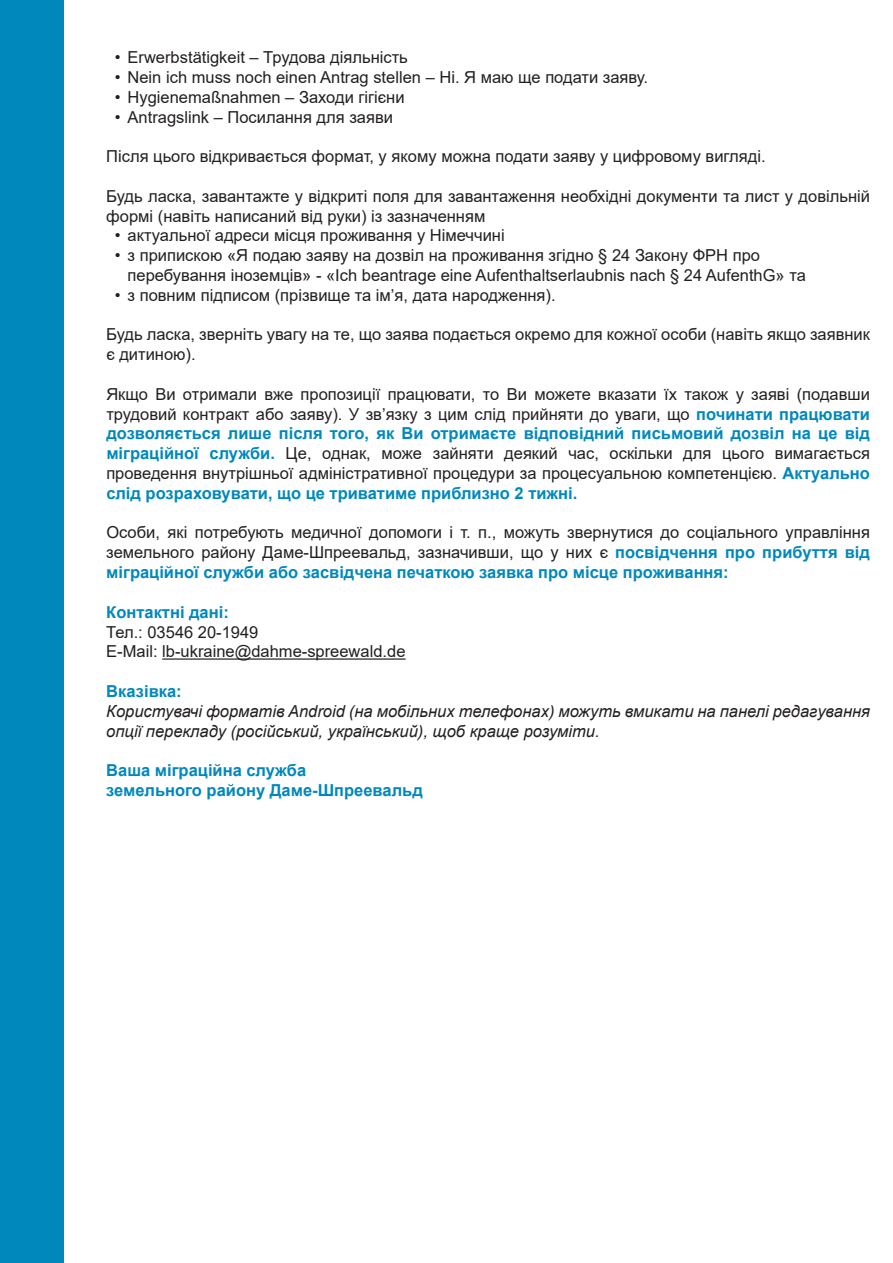
<style>
.page{position:relative;width:893px;height:1263px;background:#fff}
.page>*{position:absolute;margin:0;border:0;box-sizing:border-box;transform-origin:0 0}
.t1{font:16.5px/19.8px "Arial";color:#231f20}
.t2{font:italic 16.5px/19.8px "Arial";color:#231f20}
.t3{font:700 16.5px/19.8px "Arial";color:#0088bc}
.s1{font-weight:700;color:#0088bc}
</style>
<div class="page">
<hr style="left:162px;top:658px;width:244px;height:2px;background:#231f20">
<div style="left:0;top:0;width:64px;height:1263px;background:#0088bc"></div>
<p class="t1" style="left:115px;top:47px;width:295px">• Erwerbstätigkeit – Трудова діяльність</p>
<p class="t1" style="left:115px;top:67px;width:535px">• Nein ich muss noch einen Antrag stellen – Ні. Я маю ще подати заяву.</p>
<p class="t1" style="left:115px;top:87px;width:291px">• Hygienemaßnahmen – Заходи гігієни</p>
<p class="t1" style="left:115px;top:107px;width:280px">• Antragslink – Посилання для заяви</p>
<p class="t1" style="left:106px;top:146px;width:661px">Після цього відкривається формат, у якому можна подати заяву у цифровому вигляді.</p>
<p class="t1" style="left:106px;top:186px;width:765px">Будь ласка, завантажте у відкриті поля для завантаження необхідні документи та лист у довільній формі (навіть написаний від руки) із зазначенням</p>
<p class="t1" style="left:115px;top:226px;width:391px">• актуальної адреси місця проживання у Німеччині</p>
<p class="t1" style="left:128px;top:245px;width:680px;text-indent:-13px">• з припискою «Я подаю заяву на дозвіл на проживання згідно § 24 Закону ФРН про перебування іноземців» - «Ich beantrage eine Aufenthaltserlaubnis nach § 24 AufenthG» та</p>
<p class="t1" style="left:115px;top:285px;width:442px">• з повним підписом (прізвище та ім’я, дата народження).</p>
<p class="t1" style="left:106px;top:325px;width:765px">Будь ласка, зверніть увагу на те, що заява подається окремо для кожної особи (навіть якщо заявник є дитиною).</p>
<p class="t1" style="left:106px;top:384px;width:765px;text-align:justify">Якщо Ви отримали вже пропозиції працювати, то Ви можете вказати їх також у заяві (подавши трудовий контракт або заяву). У зв’язку з цим слід прийняти до уваги, що <span class="s1">починати працювати дозволяється лише після того, як Ви отримаєте відповідний письмовий дозвіл на це від міграційної служби.</span> Це, однак, може зайняти деякий час, оскільки для цього вимагається проведення внутрішньої адміністративної процедури за процесуальною компетенцією. <span class="s1">Актуально слід розраховувати, що це триватиме приблизно 2 тижні.</span></p>
<p class="t1" style="left:106px;top:523px;width:765px;text-align:justify">Особи, які потребують медичної допомоги і т. п., можуть звернутися до соціального управління земельного району Даме-Шпреевальд, зазначивши, що у них є <span class="s1">посвідчення про прибуття від міграційної служби або засвідчена печаткою заявка про місце проживання:</span></p>
<p class="t3" style="left:106px;top:602px;width:124px">Контактні дані:</p>
<p class="t1" style="left:106px;top:622px;width:301px">Тел.: 03546 20-1949<br>E-Mail: lb-ukraine@dahme-spreewald.de</p>
<p class="t3" style="left:106px;top:681px;width:77px">Вказівка:</p>
<p class="t2" style="left:106px;top:701px;width:765px">Користувачі форматів Android (на мобільних телефонах) можуть вмикати на панелі редагування опції перекладу (російський, український), щоб краще розуміти.</p>
<p class="t3" style="left:106px;top:761px;width:318px">Ваша міграційна служба<br>земельного району Даме-Шпреевальд</p>
</div>
